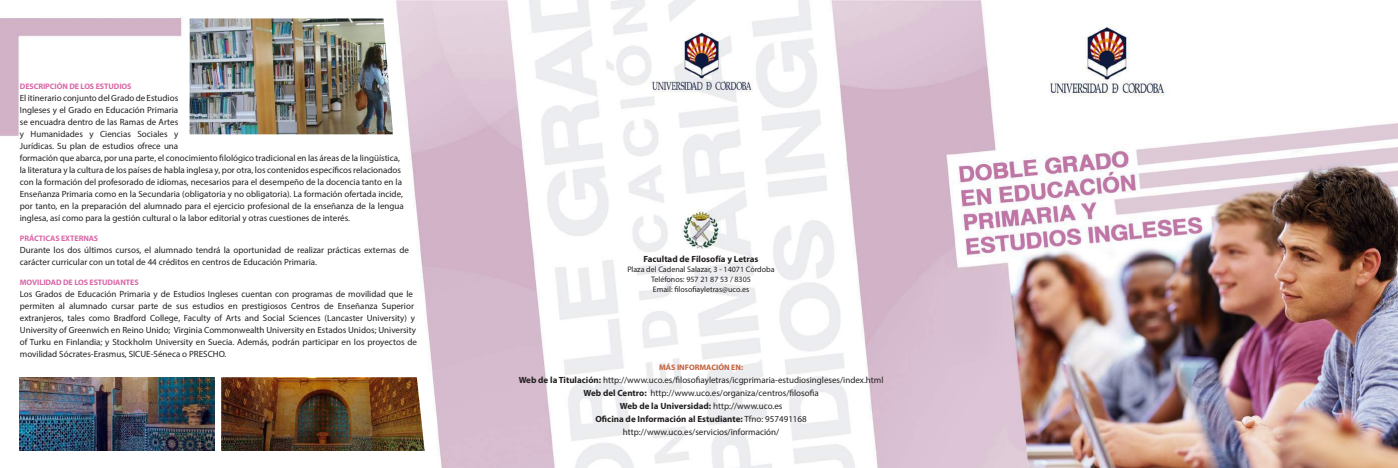
<style>
.page{position:relative;width:1398px;height:468px;background:#fff}
.page>*{position:absolute;margin:0;border:0;box-sizing:border-box;transform-origin:0 0}
.t1{font:9px/12px "Myriad Pro";color:#231f20}
.t2{font:700 9px "Myriad Pro";color:#231f20}
.t3{font:8px/10px "Myriad Pro";color:#231f20;text-align:center}
.t4{font:700 8px "Myriad Pro";letter-spacing:-.01em;color:#d867a7}
.t5{font:700 8px "Myriad Pro";color:#c35f3d}
.s1{font-weight:700}
</style>
<div class="page">
<img style="left:0;top:0;width:1397px;height:468px">
<img style="left:190px;top:18px;width:203px;height:116px">
<img style="left:20px;top:377px;width:195px;height:74px">
<img style="left:221px;top:377px;width:203px;height:74px">
<p class="t4" style="left:20px;top:81px;width:113px">DESCRIPCIÓN DE LOS ESTUDIOS</p>
<p class="t1" style="left:20px;top:92px;width:385px">El itinerario conjunto del Grado de Estudios<br>Ingleses y el Grado en Educación Primaria<br>se encuadra dentro de las Ramas de Artes<br>y Humanidades y Ciencias Sociales y<br>Jurídicas. Su plan de estudios ofrece una<br>formación que abarca, por una parte, el conocimiento filológico tradicional en las áreas de la lingüística, la literatura y la cultura de los países de habla inglesa y, por otra, los contenidos específicos relacionados con la formación del profesorado de idiomas, necesarios para el desempeño de la docencia tanto en la Enseñanza Primaria como en la Secundaria (obligatoria y no obligatoria). La formación ofertada incide, por tanto, en la preparación del alumnado para el ejercicio profesional de la enseñanza de la lengua inglesa, así como para la gestión cultural o la labor editorial y otras cuestiones de interés.</p>
<p class="t4" style="left:20px;top:233px;width:80px">PRÁCTICAS EXTERNAS</p>
<p class="t1" style="left:20px;top:244px;width:391px">Durante los dos últimos cursos, el alumnado tendrá la oportunidad de realizar prácticas externas de carácter curricular con un total de 44 créditos en centros de Educación Primaria.</p>
<p class="t4" style="left:20px;top:277px;width:120px">MOVILIDAD DE LOS ESTUDIANTES</p>
<p class="t1" style="left:20px;top:288px;width:399px">Los Grados de Educación Primaria y de Estudios Ingleses cuentan con programas de movilidad que le permiten al alumnado cursar parte de sus estudios en prestigiosos Centros de Enseñanza Superior extranjeros, tales como Bradford College, Faculty of Arts and Social Sciences (Lancaster University) y University of Greenwich en Reino Unido; Virginia Commonwealth University en Estados Unidos; University of Turku en Finlandia; y Stockholm University en Suecia. Además, podrán participar en los proyectos de movilidad Sócrates-Erasmus, SICUE-Séneca o PRESCHO.</p>
<p class="t2" style="left:643px;top:253px;width:117px">Facultad de Filosofía y Letras</p>
<p class="t3" style="left:627px;top:264px;width:149px">Plaza del Cadenal Salazar, 3 - 14071 Córdoba<br>Teléfonos: 957 21 87 53 / 8305<br>Email: filosofiayletras@uco.es</p>
<p class="t5" style="left:659px;top:362px;width:85px">MÁS INFORMACIÓN EN:</p>
<p class="t1" style="left:519px;top:373px;width:366px;line-height:13px;text-align:center"><span class="s1">Web de la Titulación:</span> http://www.uco.es/filosofiayletras/icgprimaria-estudiosingleses/index.html <span class="s1">Web del Centro:</span> http://www.uco.es/organiza/centros/filosofia<br><span class="s1">Web de la Universidad:</span> http://www.uco.es<br><span class="s1">Oficina de Información al Estudiante:</span> Tfno: 957491168 http://www.uco.es/servicios/información/</p>
</div>
